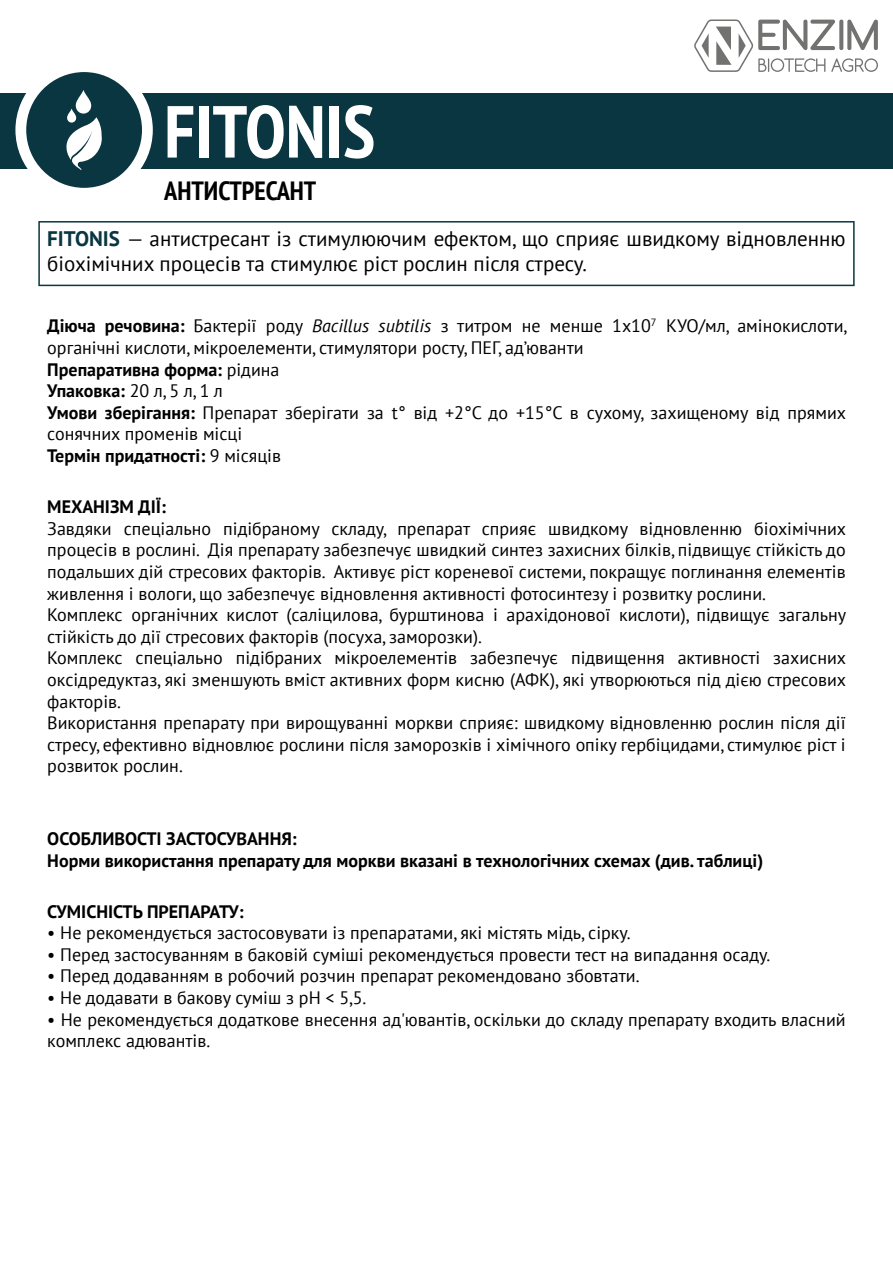
<style>
.page{position:relative;width:893px;height:1263px;background:#fff}
.page>*{position:absolute;margin:0;border:0;box-sizing:border-box;transform-origin:0 0}
.t1{font:700 condensed 73.5px "PT Sans";color:#fff}
.t2{font:700 condensed 26.4px "PT Sans";color:#000}
.t3{font:21px/25.2px "PT Sans";color:#000}
.t4{font:18px/21.6px "PT Sans";color:#000}
.t5{font:700 18px/21.6px "PT Sans";color:#000}
.s1{font-weight:700;color:#093641}
.s2{font-weight:700}
.s3{font-style:italic}
</style>
<div class="page">
<div style="left:0;top:94px;width:893px;height:75px;background:#093641"></div>
<svg style="left:38px;top:221px;width:817px;height:65px"></svg>
<svg style="left:15px;top:72px;width:138px;height:116px"></svg>
<svg style="left:694px;top:20px;width:184px;height:52px"></svg>
<h1 class="t1" style="left:164px;top:83px;width:212px">FITONIS</h1>
<h2 class="t2" style="left:164px;top:173px;width:154px">АНТИСТРЕСАНТ</h2>
<p class="t3" style="left:47px;top:225px;width:800px"><span class="s1">FITONIS</span> — антистресант із стимулюючим ефектом, що сприяє швидкому відновленню біохімічних процесів та стимулює ріст рослин після стресу.</p>
<p class="t4" style="left:47px;top:315px;width:801px"><span class="s2">Діюча речовина:</span> Бактерії роду <span class="s3">Bacillus subtilis</span> з титром не менше 1х10<sup>7</sup> КУО/мл, амінокислоти, органічні кислоти, мікроелементи, стимулятори росту, ПЕГ, ад’юванти<br><span class="s2">Препаративна форма:</span> рідина<br><span class="s2">Упаковка:</span> 20 л, 5 л, 1 л<br><span class="s2">Умови зберігання:</span> Препарат зберігати за t° від +2°С до +15°С в сухому, захищеному від прямих сонячних променів місці<br><span class="s2">Термін придатності:</span> 9 місяців</p>
<p class="t5" style="left:47px;top:496px;width:120px">МЕХАНІЗМ ДІЇ:</p>
<p class="t4" style="left:47px;top:517px;width:800px">Завдяки спеціально підібраному складу, препарат сприяє швидкому відновленню біохімічних процесів в рослині. Дія препарату забезпечує швидкий синтез захисних білків, підвищує стійкість до подальших дій стресових факторів. Активує ріст кореневої системи, покращує поглинання елементів живлення і вологи, що забезпечує відновлення активності фотосинтезу і розвитку рослини.<br>Комплекс органічних кислот (саліцилова, бурштинова і арахідонової кислоти), підвищує загальну стійкість до дії стресових факторів (посуха, заморозки).<br>Комплекс спеціально підібраних мікроелементів забезпечує підвищення активності захисних оксідредуктаз, які зменшують вміст активних форм кисню (АФК), які утворюються під дією стресових факторів.<br>Використання препарату при вирощуванні моркви сприяє: швидкому відновленню рослин після дії стресу, ефективно відновлює рослини після заморозків і хімічного опіку гербіцидами, стимулює ріст і розвиток рослин.</p>
<p class="t5" style="left:47px;top:827px;width:717px">ОСОБЛИВОСТІ ЗАСТОСУВАННЯ:<br>Норми використання препарату для моркви вказані в технологічних схемах (див. таблиці)</p>
<p class="t5" style="left:47px;top:900px;width:198px">СУМІСНІСТЬ ПРЕПАРАТУ:</p>
<p class="t4" style="left:47px;top:922px;width:585px">• Не рекомендується застосовувати із препаратами, які містять мідь, сірку.</p>
<p class="t4" style="left:47px;top:943px;width:724px">• Перед застосуванням в баковій суміші рекомендується провести тест на випадання осаду.</p>
<p class="t4" style="left:47px;top:965px;width:594px">• Перед додаванням в робочий розчин препарат рекомендовано збовтати.</p>
<p class="t4" style="left:47px;top:986px;width:321px">• Не додавати в бакову суміш з pH &lt; 5,5.</p>
<p class="t4" style="left:47px;top:1008px;width:800px">• Не рекомендується додаткове внесення ад'ювантів, оскільки до складу препарату входить власний комплекс адювантів.</p>
</div>
